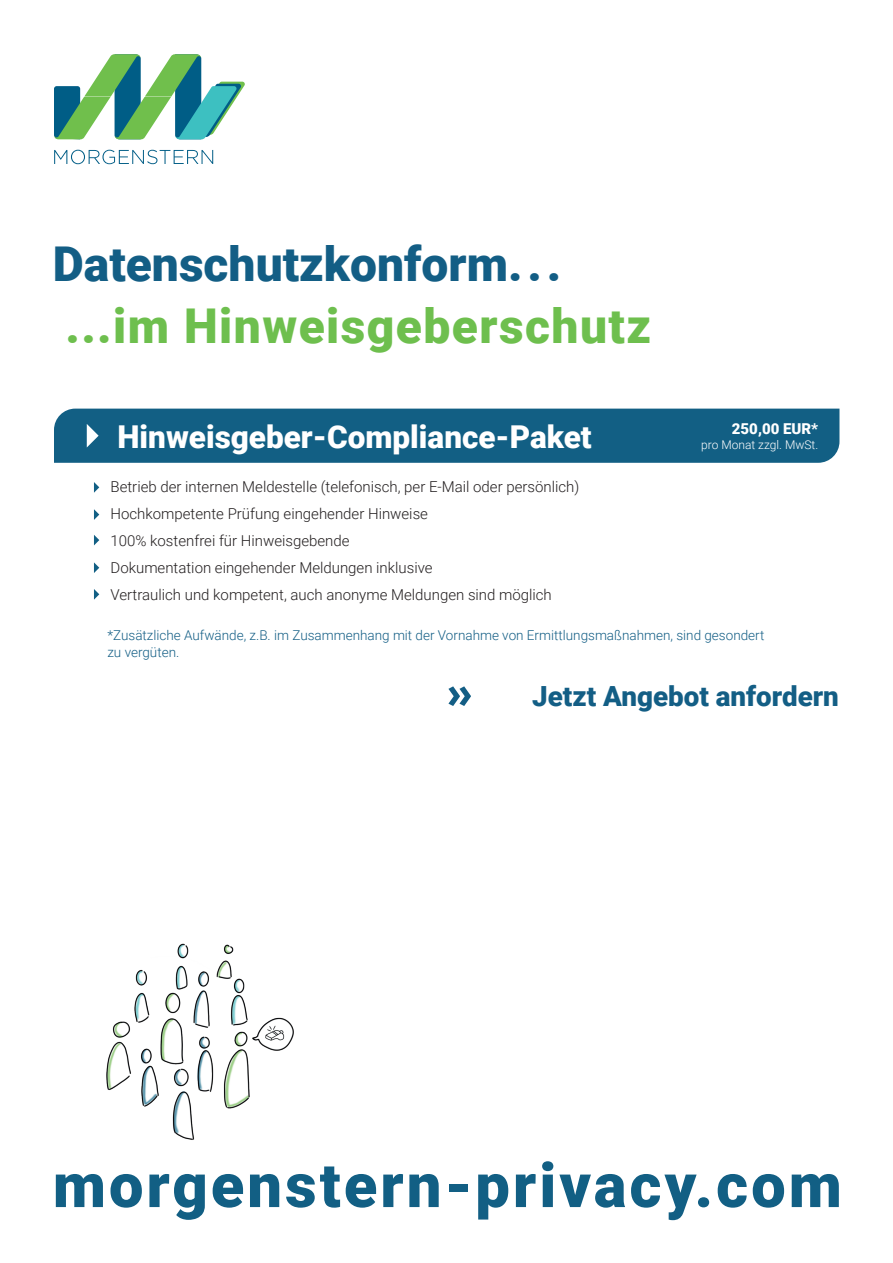
<style>
.page{position:relative;width:893px;height:1263px;background:#fff}
.page>*{position:absolute;margin:0;border:0;box-sizing:border-box;transform-origin:0 0}
.t1{font:900 61.5px "Roboto";letter-spacing:.05em;color:#125f84}
.t2{font:900 48px "Roboto";letter-spacing:.03em;color:#6ebf4e}
.t3{font:900 48px "Roboto";color:#135e85}
.t4{font:900 31.5px "Roboto";color:#fff}
.t5{font:900 27.75px "Roboto";color:#135e85}
.t6{font:300 15px/27px "Roboto";color:#231f20}
.t7{font:900 15px "Roboto";color:#fff}
.t8{font:300 13.5px/18px "Roboto";color:#135e85}
.t9{font:300 12px "Roboto";color:#fff}
</style>
<div class="page">
<svg style="left:448px;top:686px;width:23px;height:20px"></svg>
<div style="left:54px;top:409px;width:785px;height:54px;background:#125f84"></div>
<svg style="left:94px;top:482px;width:5px;height:11px"></svg>
<svg style="left:94px;top:509px;width:5px;height:11px"></svg>
<svg style="left:94px;top:535px;width:5px;height:10px"></svg>
<svg style="left:94px;top:562px;width:5px;height:11px"></svg>
<svg style="left:54px;top:54px;width:191px;height:85px"></svg>
<svg style="left:54px;top:150px;width:159px;height:14px"></svg>
<svg style="left:94px;top:589px;width:5px;height:11px"></svg>
<img style="left:106px;top:943px;width:188px;height:197px">
<h2 class="t3" style="left:53px;top:231px;width:510px">Datenschutzkonform...</h2>
<h2 class="t2" style="left:65px;top:292px;width:587px">...im Hinweisgeberschutz</h2>
<h3 class="t4" style="left:117px;top:414px;width:476px">Hinweisgeber-Compliance-Paket</h3>
<p class="t7" style="left:732px;top:418px;width:88px">250,00 EUR*</p>
<p class="t9" style="left:701px;top:436px;width:119px">pro Monat zzgl. MwSt.</p>
<p class="t6" style="left:111px;top:473px;width:470px">Betrieb der internen Meldestelle (telefonisch, per E-Mail oder persönlich)<br>Hochkompetente Prüfung eingehender Hinweise<br>100% kostenfrei für Hinweisgebende<br>Dokumentation eingehender Meldungen inklusive<br>Vertraulich und kompetent, auch anonyme Meldungen sind möglich</p>
<p class="t8" style="left:107px;top:625px;width:658px">*Zusätzliche Aufwände, z.B. im Zusammenhang mit der Vornahme von Ermittlungsmaßnahmen, sind gesondert zu vergüten.</p>
<h3 class="t5" style="left:532px;top:677px;width:308px">Jetzt Angebot anfordern</h3>
<h1 class="t1" style="left:53px;top:1142px;width:790px">morgenstern-privacy.com</h1>
</div>
